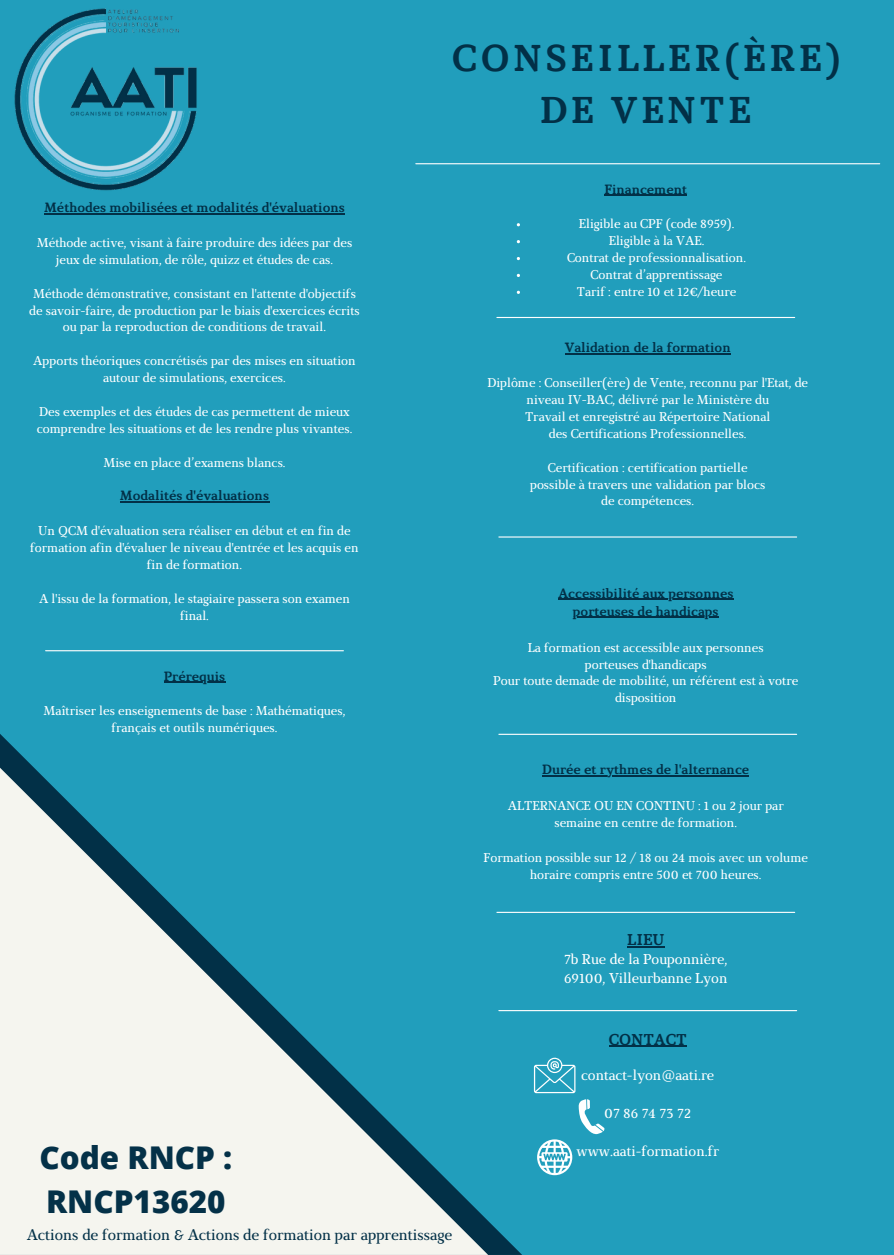
<style>
.page{position:relative;width:894px;height:1255px;background:#fff}
.page>*{position:absolute;margin:0;border:0;box-sizing:border-box;transform-origin:0 0}
.t1{font:700 37.2px/51.8px "Marta";letter-spacing:.1em;color:#023047;text-align:center}
.t2{font:800 31.35px/43.8px "Open Sans";color:#043148}
.t3{font:700 15.6px "Marta";color:#023047}
.t4{font:15.15px "Marta";color:#023047}
.t5{font:14.1px/19.2px "Marta";color:#fff}
.t6{font:700 13.35px "Marta";color:#023047}
.t7{font:12.6px/17px "Marta";color:#fff;text-align:center}
</style>
<div class="page">
<div style="left:0;top:0;width:893px;height:1254px;background:#219ebc"></div>
<hr style="left:415px;top:163px;width:464px;height:1px;background:#fff">
<svg style="left:0;top:734px;width:522px;height:520px"></svg>
<svg style="left:0;top:767px;width:488px;height:487px"></svg>
<img style="left:14px;top:8px;width:183px;height:183px">
<hr style="left:44px;top:213px;width:218px;height:1px;background:#023047">
<hr style="left:262px;top:213px;width:83px;height:1px;background:#023047">
<hr style="left:120px;top:501px;width:149px;height:1px;background:#023047">
<hr style="left:46px;top:650px;width:297px;height:1px;background:#fff">
<hr style="left:496px;top:317px;width:298px;height:1px;background:#fff">
<hr style="left:498px;top:536px;width:298px;height:1px;background:#fff">
<hr style="left:498px;top:733px;width:298px;height:2px;background:#fff">
<hr style="left:608px;top:1045px;width:78px;height:1px;background:#023047">
<svg style="left:578px;top:1099px;width:26px;height:35px"></svg>
<svg style="left:533px;top:1057px;width:42px;height:36px"></svg>
<svg style="left:537px;top:1139px;width:35px;height:36px"></svg>
<hr style="left:564px;top:353px;width:166px;height:1px;background:#023047">
<hr style="left:164px;top:681px;width:61px;height:1px;background:#023047">
<hr style="left:627px;top:946px;width:37px;height:1px;background:#023047">
<hr style="left:496px;top:911px;width:298px;height:1px;background:#fff">
<hr style="left:498px;top:1010px;width:298px;height:1px;background:#fff">
<hr style="left:558px;top:599px;width:175px;height:1px;background:#023047">
<hr style="left:572px;top:616px;width:146px;height:2px;background:#023047">
<hr style="left:604px;top:195px;width:83px;height:1px;background:#023047">
<hr style="left:542px;top:775px;width:132px;height:1px;background:#023047">
<hr style="left:674px;top:775px;width:75px;height:1px;background:#023047">
<p class="t6" style="left:44px;top:202px;width:302px">Méthodes mobilisées et modalités d'évaluations</p>
<p class="t7" style="left:37px;top:235px;width:317px">Méthode active, visant à faire produire des idées par des</p>
<p class="t7" style="left:56px;top:252px;width:278px">jeux de simulation, de rôle, quizz et études de cas.</p>
<p class="t7" style="left:33px;top:286px;width:324px">Méthode démonstrative, consistant en l'attente d'objectifs</p>
<p class="t7" style="left:29px;top:303px;width:332px">de savoir-faire, de production par le biais d'exercices écrits</p>
<h5 class="t7" style="left:63px;top:320px;width:264px">ou par la reproduction de conditions de travail.</h5>
<p class="t7" style="left:33px;top:353px;width:324px">Apports théoriques concrétisés par des mises en situation</p>
<p class="t7" style="left:103px;top:370px;width:184px">autour de simulations, exercices.</p>
<p class="t7" style="left:39px;top:404px;width:312px">Des exemples et des études de cas permettent de mieux</p>
<p class="t7" style="left:37px;top:421px;width:317px">comprendre les situations et de les rendre plus vivantes.</p>
<p class="t7" style="left:103px;top:455px;width:184px">Mise en place d’examens blancs.</p>
<p class="t6" style="left:120px;top:490px;width:151px">Modalités d'évaluations</p>
<p class="t7" style="left:38px;top:523px;width:314px">Un QCM d'évaluation sera réaliser en début et en fin de</p>
<p class="t7" style="left:30px;top:540px;width:330px">formation afin d'évaluer le niveau d'entrée et les acquis en</p>
<p class="t7" style="left:147px;top:557px;width:97px">fin de formation.</p>
<p class="t7" style="left:39px;top:591px;width:312px">A l'issu de la formation, le stagiaire passera son examen</p>
<h5 class="t7" style="left:180px;top:608px;width:30px">final.</h5>
<h5 class="t6" style="left:164px;top:670px;width:63px">Prérequis</h5>
<p class="t7" style="left:44px;top:703px;width:303px">Maîtriser les enseignements de base : Mathématiques, français et outils numériques.</p>
<p class="t1" style="left:452px;top:36px;width:388px">CONSEILLER(ÈRE)<br>DE VENTE</p>
<h5 class="t6" style="left:604px;top:184px;width:84px">Financement</h5>
<p class="t7" style="left:578px;top:217px;width:157px">Eligible au CPF (code 8959).</p>
<p class="t7" style="left:608px;top:234px;width:97px">Eligible à la VAE.</p>
<p class="t7" style="left:567px;top:250px;width:180px">Contrat de professionnalisation.</p>
<h4 class="t7" style="left:590px;top:267px;width:133px">Contrat d’apprentissage</h4>
<p class="t7" style="left:576px;top:284px;width:161px">Tarif : entre 10 et 12€/heure</p>
<h5 class="t6" style="left:564px;top:342px;width:167px">Validation de la formation</h5>
<p class="t7" style="left:487px;top:375px;width:322px">Diplôme : Conseiller(ère) de Vente, reconnu par l'Etat, de niveau IV-BAC, délivré par le Ministère du</p>
<p class="t7" style="left:525px;top:409px;width:247px">Travail et enregistré au Répertoire National</p>
<p class="t7" style="left:548px;top:426px;width:199px">des Certifications Professionnelles.</p>
<p class="t7" style="left:548px;top:460px;width:201px">Certification : certification partielle</p>
<p class="t7" style="left:530px;top:477px;width:237px">possible à travers une validation par blocs</p>
<p class="t7" style="left:601px;top:494px;width:94px">de compétences.</p>
<h5 class="t6" style="left:558px;top:587px;width:177px">Accessibilité aux personnes</h5>
<p class="t6" style="left:572px;top:605px;width:147px">porteuses de handicaps</p>
<p class="t7" style="left:527px;top:640px;width:237px">La formation est accessible aux personnes</p>
<h2 class="t7" style="left:584px;top:657px;width:123px">porteuses d'handicaps</h2>
<p class="t7" style="left:493px;top:673px;width:306px">Pour toute demade de mobilité, un référent est à votre disposition</p>
<h3 class="t6" style="left:542px;top:764px;width:208px">Durée et rythmes de l'alternance</h3>
<h4 class="t7" style="left:507px;top:798px;width:277px">ALTERNANCE OU EN CONTINU : 1 ou 2 jour par</h4>
<h4 class="t7" style="left:554px;top:815px;width:184px">semaine en centre de formation.</h4>
<p class="t7" style="left:483px;top:850px;width:326px">Formation possible sur 12 / 18 ou 24 mois avec un volume horaire compris entre 500 et 700 heures.</p>
<p class="t3" style="left:627px;top:933px;width:39px">LIEU</p>
<p class="t5" style="left:564px;top:951px;width:165px">7b Rue de la Pouponnière,<br>69100, Villeurbanne Lyon</p>
<p class="t2" style="left:39px;top:1134px;width:194px">Code RNCP :<br>RNCP13620</p>
<h1 class="t4" style="left:27px;top:1228px;width:427px">Actions de formation &amp; Actions de formation par apprentissage</h1>
<p class="t3" style="left:608px;top:1032px;width:79px">CONTACT</p>
<p class="t5" style="left:581px;top:1067px;width:135px">contact-lyon@aati.re</p>
<p class="t5" style="left:604px;top:1105px;width:89px">07 86 74 73 72</p>
<p class="t5" style="left:576px;top:1143px;width:144px">www.aati-formation.fr</p>
</div>
